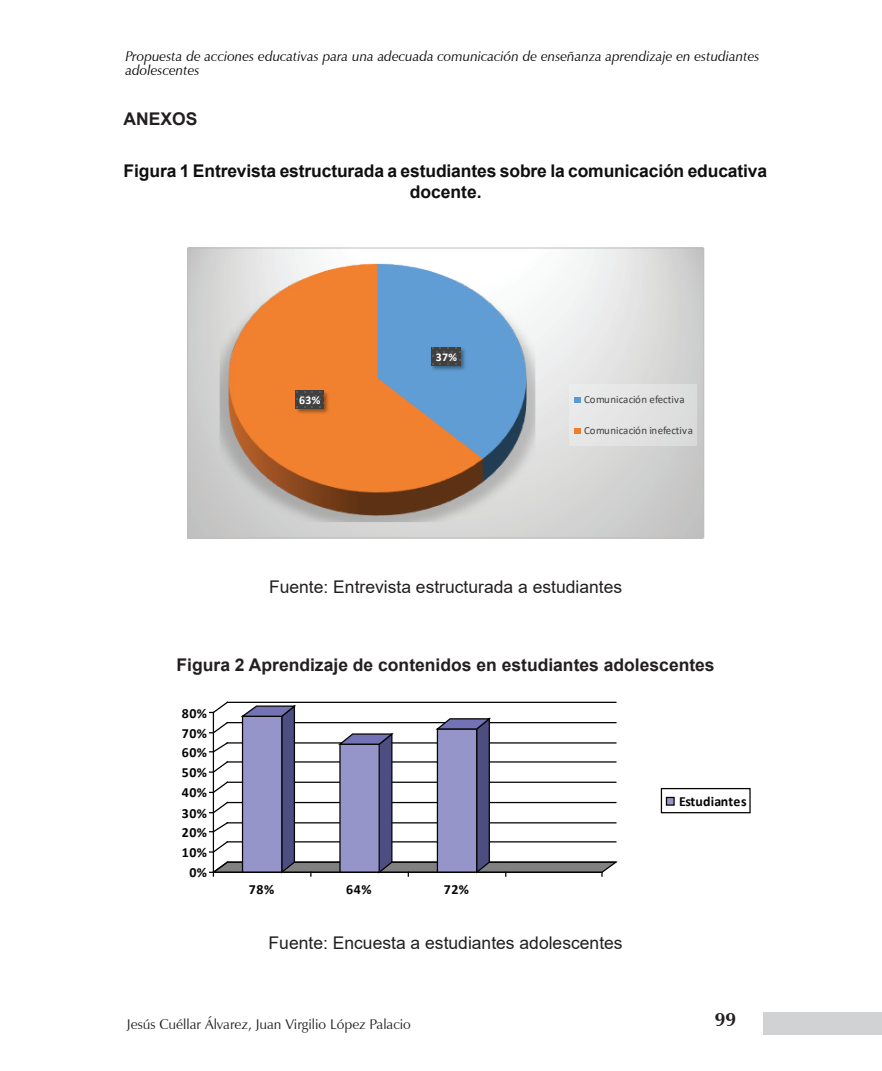
<style>
.page{position:relative;width:882px;height:1071px;background:#fff}
.page>*{position:absolute;margin:0;border:0;box-sizing:border-box;transform-origin:0 0}
.t1{font:700 19.25px "Zapf Humanist 601 BT";color:#231f20}
.t2{font:17.5px "Arial";color:#231f20}
.t3{font:700 17.5px/21px "Arial";letter-spacing:-.01em;color:#0e100e;text-align:center}
.t4{font:700 17.5px "Arial";color:#231f20}
.Sangría_2_de_t__inde{font:italic 14px/14px "Zapf Humanist 601 BT";color:#040503}
.t5{font:14px "Zapf Humanist 601 BT";color:#231f20}
.t6{font:700 14px "Calibri";letter-spacing:.04em;color:#040503}
.t7{font:700 14px "Calibri";letter-spacing:.01em;color:#040503}
.t8{font:700 11.72px "Calibri";color:#fff}
.t9{font:10.85px "Calibri";color:#404040}
</style>
<div class="page">
<div style="left:763px;top:1012px;width:119px;height:22px;background:#d1d2d4"></div>
<svg style="left:189px;top:250px;width:513px;height:286px"></svg>
<img style="left:200px;top:260px;width:356px;height:266px">
<img style="left:428px;top:344px;width:42px;height:30px">
<svg style="left:432px;top:347px;width:29px;height:18px"></svg>
<img style="left:292px;top:387px;width:41px;height:31px">
<svg style="left:296px;top:391px;width:28px;height:18px"></svg>
<div style="left:569px;top:384px;width:128px;height:62px;background:#e3e3e3"></div>
<svg style="left:575px;top:397px;width:6px;height:5px"></svg>
<svg style="left:575px;top:428px;width:6px;height:5px"></svg>
<div style="left:187px;top:248px;width:517px;height:290px;border:1px solid #bfbebe"></div>
<svg style="left:210px;top:701px;width:408px;height:175px"></svg>
<div style="left:661px;top:788px;width:90px;height:25px;border:1px solid #040503"></div>
<div style="left:666px;top:797px;width:8px;height:8px;background:#9695c9"></div>
<div style="left:666px;top:797px;width:9px;height:9px;border:1px solid #040503"></div>
<p class="Sangría_2_de_t__inde" style="left:126px;top:49px;width:635px">Propuesta de acciones educativas para una adecuada comunicación de enseñanza aprendizaje en estudiantes adolescentes</p>
<p class="t4" style="left:124px;top:107px;width:75px">ANEXOS</p>
<p class="t3" style="left:124px;top:161px;width:645px">Figura 1 Entrevista estructurada a estudiantes sobre la comunicación educativa docente.</p>
<p class="t8" style="left:436px;top:349px;width:23px">37%</p>
<p class="t8" style="left:299px;top:392px;width:23px">63%</p>
<p class="t9" style="left:584px;top:392px;width:102px">Comunicación efectiva</p>
<p class="t9" style="left:584px;top:423px;width:110px">Comunicación inefectiva</p>
<p class="t2" style="left:269px;top:575px;width:355px">Fuente: Entrevista estructurada a estudiantes</p>
<p class="t4" style="left:177px;top:653px;width:540px">Figura 2 Aprendizaje de contenidos en estudiantes adolescentes</p>
<p class="t6" style="left:182px;top:703px;width:27px">80%</p>
<p class="t6" style="left:182px;top:723px;width:27px">70%</p>
<p class="t6" style="left:182px;top:742px;width:27px">60%</p>
<p class="t6" style="left:182px;top:763px;width:27px">50%</p>
<p class="t6" style="left:182px;top:783px;width:27px">40%</p>
<p class="t6" style="left:182px;top:803px;width:27px">30%</p>
<p class="t6" style="left:182px;top:822px;width:27px">20%</p>
<p class="t6" style="left:182px;top:843px;width:27px">10%</p>
<p class="t6" style="left:189px;top:863px;width:19px">0%</p>
<p class="t6" style="left:249px;top:879px;width:27px">78%</p>
<p class="t6" style="left:346px;top:879px;width:27px">64%</p>
<p class="t6" style="left:444px;top:879px;width:27px">72%</p>
<p class="t2" style="left:269px;top:931px;width:356px">Fuente: Encuesta a estudiantes adolescentes</p>
<p class="t5" style="left:127px;top:1015px;width:286px">Jesús Cuéllar Álvarez, Juan Virgilio López Palacio</p>
<p class="t7" style="left:679px;top:792px;width:69px">Estudiantes</p>
<h1 class="t1" style="left:715px;top:1008px;width:23px">99</h1>
</div>
